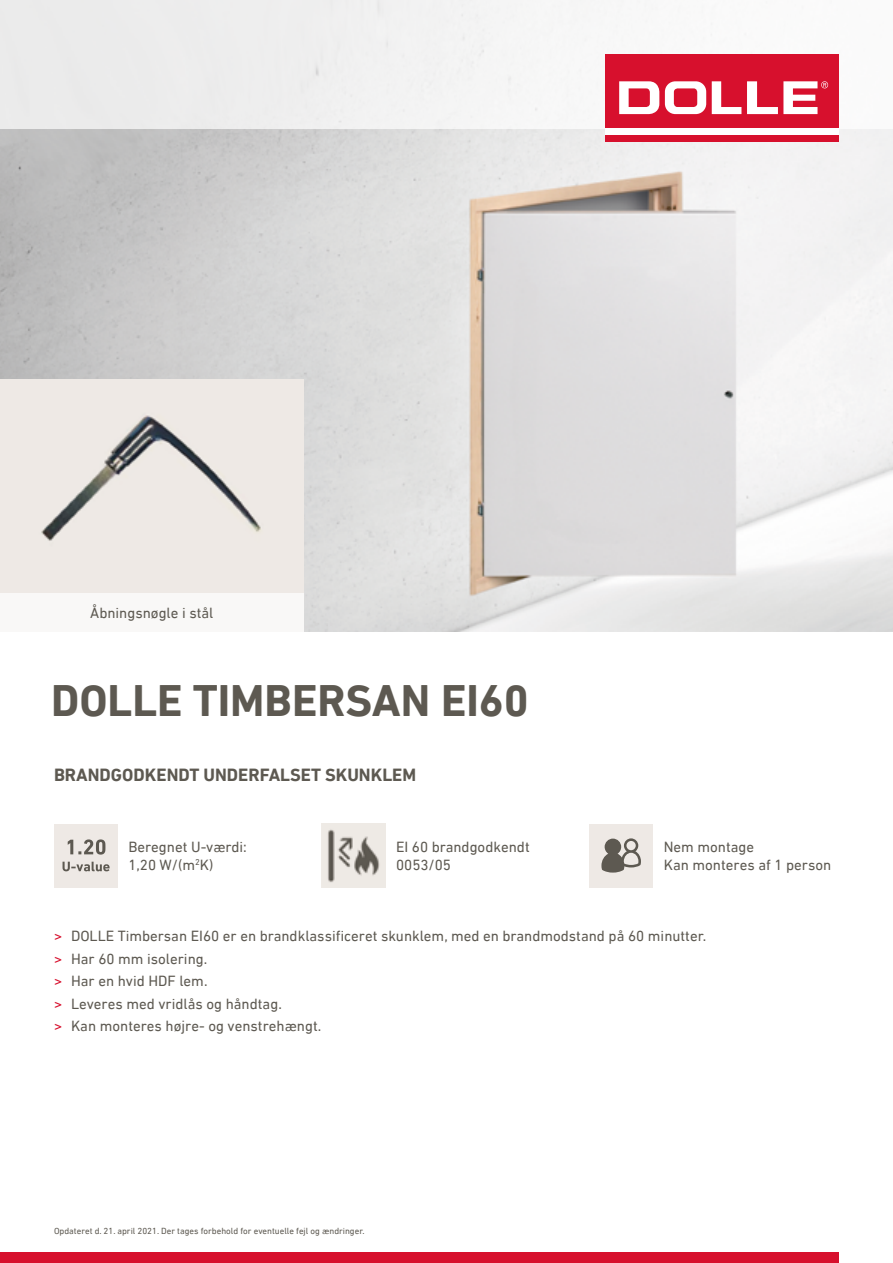
<style>
.page{position:relative;width:893px;height:1263px;background:#fff}
.page>*{position:absolute;margin:0;border:0;box-sizing:border-box;transform-origin:0 0}
.t1{font:700 45px "DIN Next LT Pro";color:#5d5951}
.t2{font:700 18px "DIN Next LT Pro";color:#5d5951}
.t3{font:15px/22.5px "DIN Next LT Pro";color:#5d5951}
.t4{font:9px "DIN Next LT Pro";color:#5d5951}
.s1{color:#d7102d}
</style>
<div class="page">
<img style="left:0;top:128px;width:893px;height:503px">
<div style="left:0;top:0;width:893px;height:128px;background:#f1f1f1"></div>
<div style="left:589px;top:824px;width:64px;height:63px;background:#eee9e5"></div>
<svg style="left:601px;top:838px;width:40px;height:34px"></svg>
<img style="left:322px;top:824px;width:63px;height:63px">
<div style="left:0;top:379px;width:304px;height:214px;background:#eee9e5"></div>
<div style="left:0;top:593px;width:304px;height:38px;background:#f9f8f7"></div>
<div style="left:54px;top:824px;width:64px;height:63px;background:#eee9e5"></div>
<svg style="left:68px;top:839px;width:37px;height:16px"></svg>
<svg style="left:63px;top:862px;width:47px;height:9px"></svg>
<div style="left:605px;top:54px;width:234px;height:87px;background:#d7102d"></div>
<div style="left:605px;top:128px;width:234px;height:6px;background:#fff"></div>
<svg style="left:619px;top:81px;width:209px;height:33px"></svg>
<div style="left:0;top:1252px;width:839px;height:11px;background:#d7102d"></div>
<p class="t3" style="left:90px;top:601px;width:125px">Åbningsnøgle i stål</p>
<h1 class="t1" style="left:51px;top:675px;width:479px">DOLLE TIMBERSAN EI60</h1>
<p class="t2" style="left:54px;top:764px;width:364px">BRANDGODKENDT UNDERFALSET SKUNKLEM</p>
<p class="t3" style="left:128px;top:838px;width:120px;line-height:18px">Beregnet U-værdi:<br>1,20 W/(m<sup>2</sup>K)</p>
<p class="t3" style="left:396px;top:838px;width:135px;line-height:18px">EI 60 brandgodkendt<br>0053/05</p>
<p class="t3" style="left:664px;top:838px;width:169px;line-height:18px">Nem montage<br>Kan monteres af 1 person</p>
<p class="t3" style="left:54px;top:925px;width:654px"><span class="s1">&gt;</span> DOLLE Timbersan EI60 er en brandklassificeret skunklem, med en brandmodstand på 60 minutter. <span class="s1">&gt;</span> Har 60 mm isolering.<br><span class="s1">&gt;</span> Har en hvid HDF lem.<br><span class="s1">&gt;</span> Leveres med vridlås og håndtag.<br><span class="s1">&gt;</span> Kan monteres højre- og venstrehængt.</p>
<p class="t4" style="left:54px;top:1226px;width:312px">Opdateret d. 21. april 2021. Der tages forbehold for eventuelle fejl og ændringer.</p>
</div>
